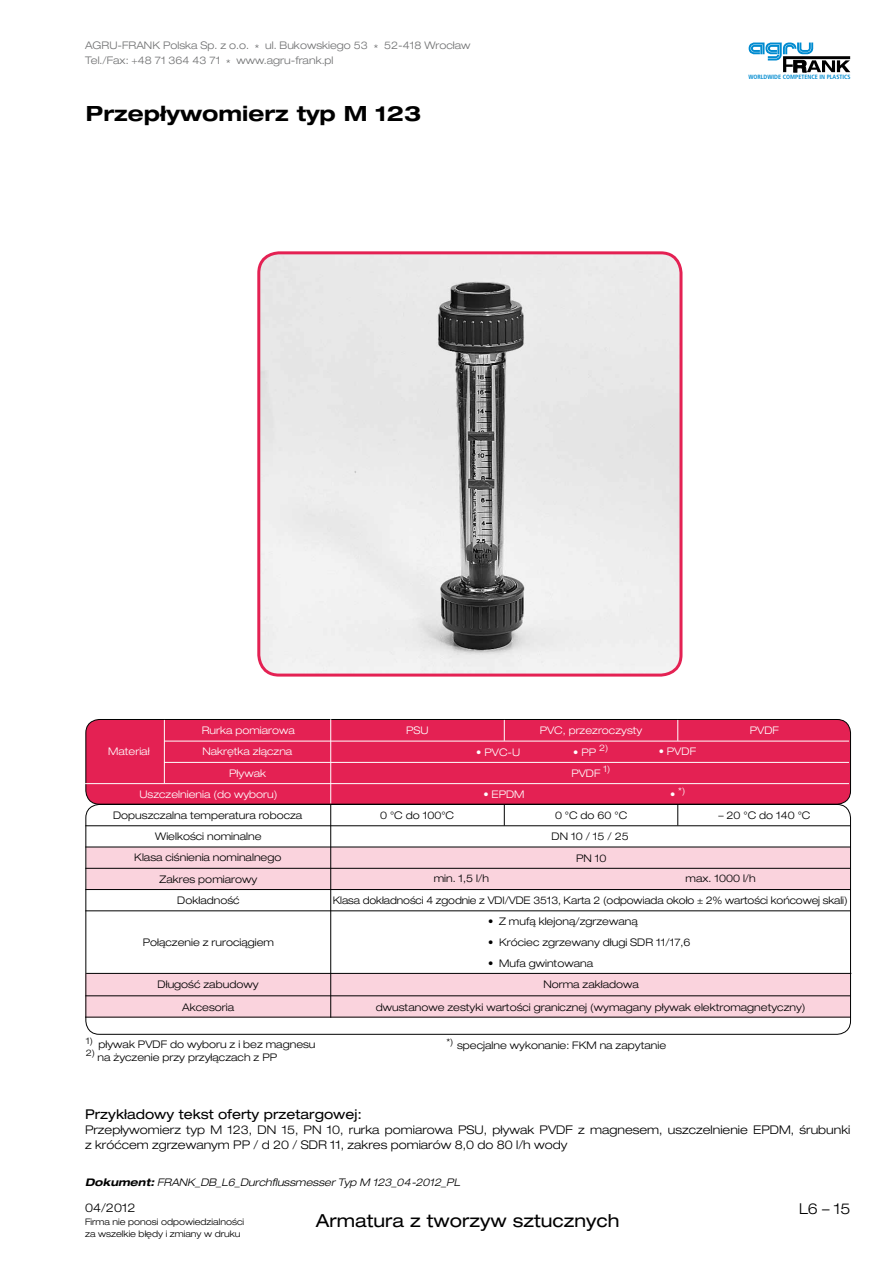
<style>
.page{position:relative;width:893px;height:1263px;background:#fff}
.page>*{position:absolute;margin:0;border:0;box-sizing:border-box;transform-origin:0 0}
.t1{font:700 expanded 21px "Helvetica Neue LT Pro";color:#000}
.t2{font:expanded 18px "Helvetica Neue LT Pro";color:#000}
.t3{font:300 expanded 15px "Helvetica Neue LT Pro";color:#000}
.t4{font:expanded 13.5px "Helvetica Neue LT Pro";color:#000}
.t5{font:300 expanded 12px/15px "Helvetica Neue LT Pro";color:#000}
.t6{font:300 expanded 10.5px/22.4px "Helvetica Neue LT Pro";color:#000;text-align:center}
.t7{font:300 expanded 10.5px "Helvetica Neue LT Pro";color:#fff}
.t8{font:300 expanded 10.5px/15px "Helvetica Neue LT Pro";color:#707172}
.t9{font:italic 300 expanded 10.5px "Helvetica Neue LT Pro";color:#000}
.t10{font:300 expanded 9px/12px "Helvetica Neue LT Pro";color:#000}
.t11{font:300 expanded 9px "Helvetica Neue LT Pro";color:#fff}
.t12{font:700 condensed 6.15px "Frutiger LT Std";color:#008bd0}
.s1{font-size:10.5px}
.s2{font-weight:700}
</style>
<div class="page">
<svg style="left:749px;top:43px;width:101px;height:29px"></svg>
<div style="left:85px;top:973px;width:765px;height:45px;background:#fad3dd;border:2px solid #fad3dd"></div>
<div style="left:86px;top:719px;width:764px;height:85px;background:#e42153;border-radius:14px"></div>
<div style="left:85px;top:719px;width:766px;height:85px;border:1px solid #000;border-radius:14px"></div>
<hr style="left:330px;top:719px;width:1px;height:84px;background:#fff">
<svg style="left:504px;top:720px;width:1px;height:21px"></svg>
<hr style="left:164px;top:720px;width:1px;height:63px;background:#fff">
<hr style="left:85px;top:783px;width:764px;height:1px;background:#fff">
<hr style="left:164px;top:741px;width:685px;height:1px;background:#fff">
<hr style="left:164px;top:762px;width:685px;height:1px;background:#fff">
<hr style="left:85px;top:825px;width:765px;height:1px;background:#000">
<hr style="left:86px;top:973px;width:765px;height:1px;background:#000">
<div style="left:86px;top:847px;width:764px;height:43px;background:#fad3dd"></div>
<hr style="left:85px;top:847px;width:766px;height:1px;background:#000">
<hr style="left:85px;top:910px;width:765px;height:1px;background:#000">
<hr style="left:85px;top:868px;width:765px;height:1px;background:#000">
<hr style="left:330px;top:804px;width:1px;height:214px;background:#000">
<svg style="left:504px;top:806px;width:1px;height:20px"></svg>
<div style="left:85px;top:804px;width:766px;height:231px;border:1px solid #000;border-radius:14px"></div>
<hr style="left:85px;top:889px;width:765px;height:1px;background:#000">
<hr style="left:85px;top:995px;width:765px;height:1px;background:#000">
<hr style="left:85px;top:1017px;width:765px;height:1px;background:#000">
<svg style="left:677px;top:720px;width:1px;height:21px"></svg>
<svg style="left:677px;top:804px;width:1px;height:21px"></svg>
<img style="left:261px;top:253px;width:420px;height:420px">
<div style="left:257px;top:251px;width:425px;height:426px;border:3px solid #e42153;border-radius:20px"></div>
<p class="t8" style="left:85px;top:38px;width:387px">AGRU-FRANK Polska Sp. z o.o. * ul. Bukowskiego 53 * 52-418 Wrocław<br>Tel./Fax: +48 71 364 43 71 * www.agru-frank.pl</p>
<h1 class="t1" style="left:86px;top:100px;width:337px">Przepływomierz typ M 123</h1>
<p class="t12" style="left:748px;top:73px;width:104px">WORLDWIDE COMPETENCE IN PLASTICS</p>
<p class="t7" style="left:108px;top:745px;width:43px">Materiał</p>
<p class="t7" style="left:202px;top:724px;width:95px">Rurka pomiarowa</p>
<p class="t7" style="left:202px;top:745px;width:92px">Nakrętka złączna</p>
<p class="t7" style="left:229px;top:767px;width:38px">Pływak</p>
<p class="t7" style="left:406px;top:724px;width:24px">PSU</p>
<p class="t7" style="left:540px;top:723px;width:104px">PVC, przezroczysty</p>
<p class="t7" style="left:750px;top:724px;width:31px">PVDF</p>
<p class="t7" style="left:476px;top:745px;width:46px">• PVC-U</p>
<p class="t7" style="left:573px;top:745px;width:37px">• PP <sup>2)</sup></p>
<p class="t7" style="left:659px;top:745px;width:39px">• PVDF</p>
<p class="t7" style="left:571px;top:766px;width:40px">PVDF <sup>1)</sup></p>
<p class="t7" style="left:139px;top:788px;width:140px">Uszczelnienia (do wyboru)</p>
<p class="t7" style="left:483px;top:788px;width:43px">• EPDM</p>
<p class="t11" style="left:670px;top:785px;width:17px"><span class="s1">•</span> *)</p>
<p class="t6" style="left:113px;top:804px;width:191px">Dopuszczalna temperatura robocza</p>
<p class="t6" style="left:380px;top:804px;width:75px">0 °C do 100°C</p>
<p class="t6" style="left:718px;top:804px;width:94px">– 20 °C do 140 °C</p>
<p class="t6" style="left:155px;top:825px;width:108px">Wielkości nominalne</p>
<p class="t6" style="left:552px;top:825px;width:79px">DN 10 / 15 / 25</p>
<p class="t6" style="left:134px;top:846px;width:149px">Klasa ciśnienia nominalnego</p>
<p class="t6" style="left:576px;top:846px;width:32px">PN 10</p>
<p class="t6" style="left:160px;top:868px;width:99px;line-height:21.5px">Zakres pomiarowy<br>Dokładność</p>
<p class="t6" style="left:143px;top:931px;width:133px">Połączenie z rurociągiem</p>
<p class="t6" style="left:158px;top:973px;width:102px">Długość zabudowy<br>Akcesoria</p>
<p class="t6" style="left:555px;top:804px;width:74px">0 °C do 60 °C</p>
<p class="t6" style="left:333px;top:868px;width:516px;line-height:21.3px;text-align:left;text-indent:353px">max. 1000 l/h<br>Klasa dokładności 4 zgodnie z VDI/VDE 3513, Karta 2 (odpowiada około ± 2% wartości końcowej skali)</p>
<p class="t6" style="left:434px;top:867px;width:57px">min. 1,5 l/h</p>
<p class="t6" style="left:488px;top:909px;width:151px">• Z mufą klejoną/zgrzewaną</p>
<p class="t6" style="left:488px;top:931px;width:204px">• Króciec zgrzewany długi SDR 11/17,6</p>
<p class="t6" style="left:488px;top:952px;width:107px">• Mufa gwintowana</p>
<p class="t6" style="left:376px;top:973px;width:431px">Norma zakładowa<br>dwustanowe zestyki wartości granicznej (wymagany pływak elektromagnetyczny)</p>
<p class="t6" style="left:86px;top:1033px;width:231px"><sup>1)</sup> pływak PVDF do wyboru z i bez magnesu</p>
<p class="t6" style="left:86px;top:1045px;width:193px"><sup>2)</sup> na życzenie przy przyłączach z PP</p>
<p class="t6" style="left:446px;top:1034px;width:221px"><sup>*)</sup> specjalne wykonanie: FKM na zapytanie</p>
<p class="t4" style="left:85px;top:1105px;width:278px">Przykładowy tekst oferty przetargowej:</p>
<p class="t5" style="left:85px;top:1121px;width:767px">Przepływomierz typ M 123, DN 15, PN 10, rurka pomiarowa PSU, pływak PVDF z magnesem, uszczelnienie EPDM, śrubunki z króćcem zgrzewanym PP / d 20 / SDR 11, zakres pomiarów 8,0 do 80 l/h wody</p>
<p class="t9" style="left:85px;top:1176px;width:376px"><span class="s2">Dokument:</span> FRANK_DB_L6_Durchflussmesser Typ M 123_04-2012_PL</p>
<p class="t5" style="left:85px;top:1200px;width:52px">04/2012</p>
<p class="t10" style="left:85px;top:1215px;width:161px">Firma nie ponosi odpowiedzialności za wszelkie błędy i zmiany w druku</p>
<h2 class="t2" style="left:316px;top:1209px;width:305px">Armatura z tworzyw sztucznych</h2>
<h3 class="t3" style="left:799px;top:1199px;width:53px">L6 – 15</h3>
</div>
